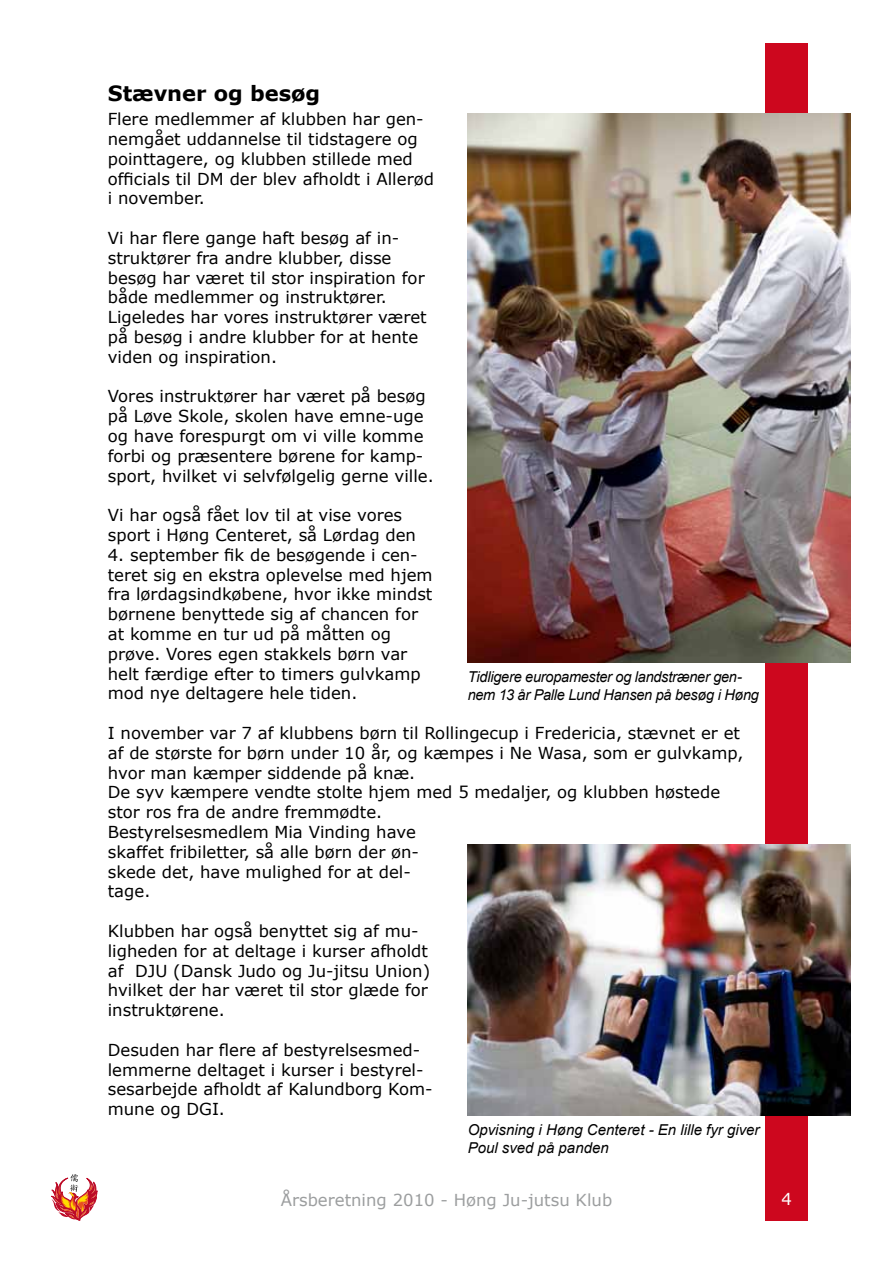
<style>
.page{position:relative;width:893px;height:1263px;background:#fff}
.page>*{position:absolute;margin:0;border:0;box-sizing:border-box;transform-origin:0 0}
.t1{font:700 21px "Verdana";color:#000}
.t2{font:16.5px/19.8px "Verdana";color:#000}
.t3{font:16.5px "Verdana";color:#9c9e9f}
.t4{font:16.5px "Verdana";color:#fff}
.t5{font:italic 15px/18px "Arial";letter-spacing:-.015em;color:#000}
</style>
<div class="page">
<div style="left:765px;top:43px;width:43px;height:1177px;background:#cd071e"></div>
<svg style="left:52px;top:1174px;width:45px;height:46px"></svg>
<img style="left:468px;top:114px;width:382px;height:548px">
<img style="left:468px;top:845px;width:382px;height:270px">
<p class="t1" style="left:108px;top:80px;width:214px">Stævner og besøg</p>
<p class="t2" style="left:108px;top:109px;width:328px">Flere medlemmer af klubben har gen&shy;nemgået uddannelse til tidstagere og pointtagere, og klubben stillede med officials til DM der blev afholdt i Allerød i november.</p>
<p class="t2" style="left:108px;top:228px;width:320px">Vi har flere gange haft besøg af in&shy;struktører fra andre klubber, disse besøg har været til stor inspiration for både medlemmer og instruktører.<br>Ligeledes har vores instruktører været på besøg i andre klubber for at hente viden og inspiration.</p>
<p class="t2" style="left:108px;top:386px;width:327px">Vores instruktører har været på besøg på Løve Skole, skolen have emne-uge og have forespurgt om vi ville komme forbi og præsentere børene for kamp&shy;sport, hvilket vi selvfølgelig gerne ville.</p>
<p class="t2" style="left:108px;top:505px;width:310px">Vi har også fået lov til at vise vores sport i Høng Centeret, så Lørdag den</p>
<p class="t2" style="left:108px;top:544px;width:326px">4. september fik de besøgende i cen&shy;teret sig en ekstra oplevelse med hjem fra lørdagsindkøbene, hvor ikke mindst børnene benyttede sig af chancen for at komme en tur ud på måtten og prøve. Vores egen stakkels børn var helt færdige efter to timers gulvkamp mod nye deltagere hele tiden.</p>
<p class="t2" style="left:108px;top:723px;width:637px">I november var 7 af klubbens børn til Rollingecup i Fredericia, stævnet er et af de største for børn under 10 år, og kæmpes i Ne Wasa, som er gulvkamp, hvor man kæmper siddende på knæ.<br>De syv kæmpere vendte stolte hjem med 5 medaljer, og klubben høstede stor ros fra de andre fremmødte.<br>Bestyrelsesmedlem Mia Vinding have<br>skaffet fribiletter, så alle børn der øn-<br>skede det, have mulighed for at del-<br>tage.</p>
<p class="t2" style="left:108px;top:921px;width:324px">Klubben har også benyttet sig af mu&shy;ligheden for at deltage i kurser afholdt af DJU (Dansk Judo og Ju-jitsu Union) hvilket der har været til stor glæde for instruktørene.</p>
<p class="t2" style="left:108px;top:1039px;width:326px">Desuden har flere af bestyrelsesmed&shy;lemmerne deltaget i kurser i bestyrel&shy;sesarbejde afholdt af Kalundborg Kom&shy;mune og DGI.</p>
<p class="t5" style="left:468px;top:668px;width:293px">Tidligere europamester og landstræner gen&shy;nem 13 år Palle Lund Hansen på besøg i Høng</p>
<p class="t5" style="left:468px;top:1120px;width:293px">Opvisning i Høng Centeret - En lille fyr giver<br>Poul sved på panden</p>
<p class="t3" style="left:281px;top:1189px;width:333px">Årsberetning 2010 - Høng Ju-jutsu Klub</p>
<p class="t4" style="left:781px;top:1189px;width:12px">4</p>
</div>
